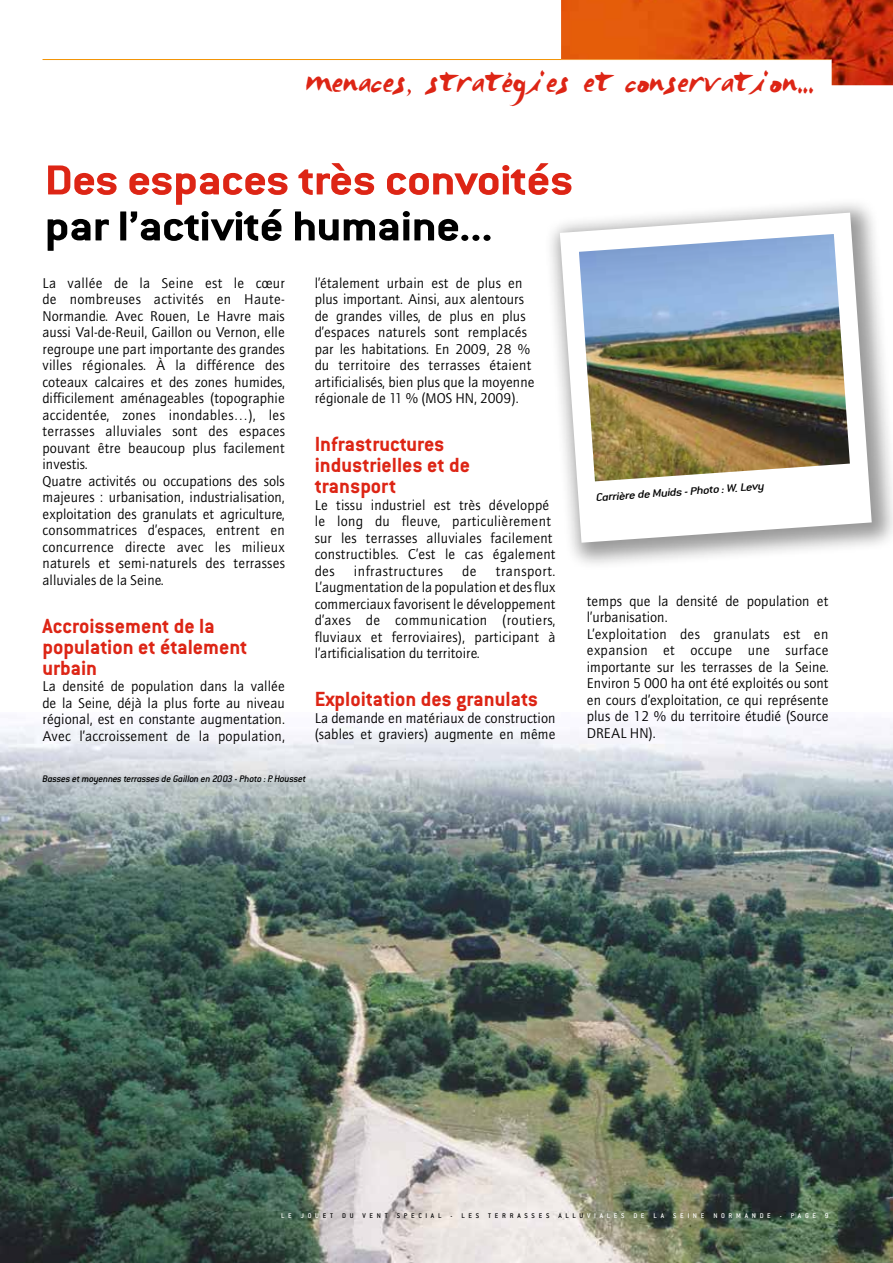
<style>
.page{position:relative;width:893px;height:1263px;background:#fff}
.page>*{position:absolute;margin:0;border:0;box-sizing:border-box;transform-origin:0 0}
.t1{font:700 46.05px "Conduit ITC";letter-spacing:-.02em;color:#dd2515;scale:1.15 1}
.t2{font:700 46.05px "Conduit ITC";letter-spacing:-.02em;color:#000;scale:1.15 1}
.t3{font:26.55px "Chinoise";letter-spacing:-.03em;color:#dd2515}
.t4{font:700 22.5px/21px "Conduit ITC";color:#dd2515}
.t5{font:14.25px/16.5px "AT Quay Sans";color:#000}
.t6{font:14.25px "AT Quay Sans";letter-spacing:.03em;color:#000}
.t7{font:italic 500 11.85px "Conduit ITC";color:#000;scale:1.2 1}
.t8{font:italic 500 10.5px "Conduit ITC";letter-spacing:-.025em;color:#000}
.t9{font:500 7.5px "Conduit ITC";letter-spacing:.5em;color:#fff}
.s1{color:#000}
</style>
<div class="page">
<img style="left:0;top:724px;width:893px;height:539px">
<hr style="left:43px;top:59px;width:789px;height:1px;background:#f39200">
<img style="left:561px;top:0;width:332px;height:85px">
<div style="left:544px;top:197px;width:349px;height:374px;background:#000;opacity:.4"></div>
<svg style="left:560px;top:213px;width:312px;height:330px"></svg>
<img style="left:579px;top:234px;width:271px;height:247px">
<h2 class="t3" style="left:306px;top:67px;width:511px">menaces, stratégies et conservation...</h2>
<h1 class="t1" style="left:45px;top:153px;width:462px">Des espaces très convoités</h1>
<h1 class="t2" style="left:45px;top:199px;width:392px">par l’activité humaine...</h1>
<p class="t5" style="left:43px;top:274px;width:244px">La vallée de la Seine est le cœur de nombreuses activités en Haute-Normandie. Avec Rouen, Le Havre mais aussi Val-de-Reuil, Gaillon ou Vernon, elle regroupe une part importante des grandes villes régionales. À la différence des coteaux calcaires et des zones humides, difficilement aménageables (topographie accidentée, zones inondables…), les terrasses alluviales sont des espaces pouvant être beaucoup plus facilement investis.<br>Quatre activités ou occupations des sols majeures : urbanisation, industrialisation, exploitation des granulats et agriculture, consommatrices d’espaces, entrent en concurrence directe avec les milieux naturels et semi-naturels des terrasses alluviales de la Seine.</p>
<h3 class="t4" style="left:43px;top:615px;width:206px">Accroissement de la population et étalement urbain</h3>
<p class="t5" style="left:43px;top:678px;width:244px;text-align:justify">La densité de population dans la vallée de la Seine, déjà la plus forte au niveau régional, est en constante augmentation.<br>Avec l’accroissement de la population,</p>
<p class="t5" style="left:315px;top:274px;width:221px">l’étalement urbain est de plus en plus important. Ainsi, aux alentours de grandes villes, de plus en plus d’espaces naturels sont remplacés par les habitations. En 2009, 28 % du territoire des terrasses étaient artificialisés, bien plus que la moyenne régionale de 11 % (MOS HN, 2009).</p>
<h3 class="t4" style="left:315px;top:433px;width:157px">Infrastructures industrielles et de transport</h3>
<p class="t5" style="left:315px;top:496px;width:242px">Le tissu industriel est très développé le long du fleuve, particulièrement sur les terrasses alluviales facilement constructibles. C’est le cas également des</p>
<p class="t6" style="left:354px;top:562px;width:91px">infrastructures</p>
<p class="t5" style="left:462px;top:562px;width:16px">de</p>
<p class="t5" style="left:315px;top:562px;width:242px;text-align:justify;text-indent:181px">transport.<br>L’augmentation de la population et des flux commerciaux favorisent le développement d’axes de communication (routiers, fluviaux et ferroviaires), participant à l’artificialisation du territoire.</p>
<h3 class="t4" style="left:315px;top:688px;width:225px">Exploitation des granulats</h3>
<p class="t5" style="left:315px;top:709px;width:242px">La demande en matériaux de construction (sables et graviers) augmente en même</p>
<p class="t8" style="left:43px;top:773px;width:265px">Basses et moyennes terrasses de Gaillon en 2003 - Photo : P. Housset</p>
<p class="t7" style="left:596px;top:491px;width:142px;rotate:-4deg">Carrière de Muids - Photo : W. Levy</p>
<p class="t5" style="left:587px;top:592px;width:243px">temps que la densité de population et l’urbanisation.<br>L’exploitation des granulats est en expansion et occupe une surface importante sur les terrasses de la Seine.<br>Environ 5 000 ha ont été exploités ou sont en cours d’exploitation, ce qui représente plus de 12 % du territoire étudié (Source DREAL HN).</p>
<p class="t9" style="left:281px;top:1211px;width:549px">LE JOU<span class="s1">ET DU VENT SPECIAL - LES TERRASSES ALLU</span>VIALES DE LA SEINE NORMANDE - PAGE 9</p>
</div>
